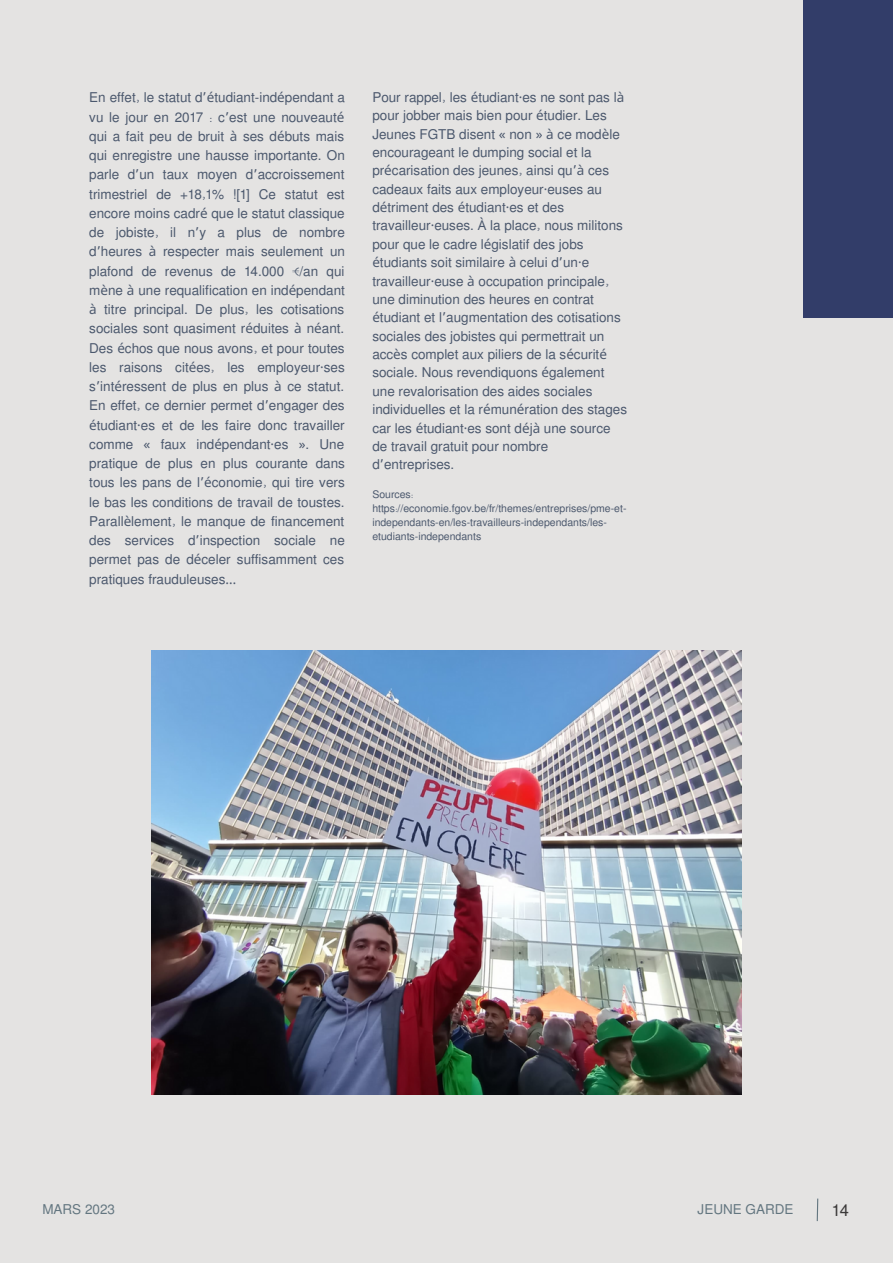
<style>
.page{position:relative;width:893px;height:1264px;background:#fff}
.page>*{position:absolute;margin:0;border:0;box-sizing:border-box;transform-origin:0 0}
.t1{font:16.5px "Mukti";color:#3b3939}
.t2{font:13.5px/19.2px "Mukti";color:#4b586d;text-align:justify}
.t3{font:13.5px "Mukti";color:#637680}
.t4{font:10.5px/14px "Mukti";color:#4b586d}
.s1{font-family:"Noto Sans Gurmukhi"}
.s2{font-family:"Noto Sans"}
</style>
<div class="page">
<div style="left:0;top:0;width:892px;height:1262px;background:#e4e3e2"></div>
<svg style="left:816px;top:1198px;width:2px;height:24px"></svg>
<div style="left:803px;top:0;width:89px;height:318px;background:#323d69"></div>
<img style="left:151px;top:651px;width:590px;height:443px">
<p class="t2" style="left:89px;top:87px;width:257px">En effet, le statut d<span class="s1">’</span><span class="s2">é</span>tudiant-ind<span class="s2">é</span>pendant a vu le jour en 2017 : c<span class="s1">’</span>est une nouveaut<span class="s2">é </span>qui a fait peu de bruit <span class="s2">à</span> ses d<span class="s2">é</span>buts mais qui enregistre une hausse importante. On parle d<span class="s1">’</span>un taux moyen d<span class="s1">’</span>accroissement trimestriel de +18,1% ![1] Ce statut est encore moins cadr<span class="s2">é</span> que le statut classique de jobiste, il n<span class="s1">’</span>y a plus de nombre d<span class="s1">’</span>heures <span class="s2">à</span> respecter mais seulement un plafond de revenus de 14.000 €/an qui m<span class="s2">è</span>ne <span class="s2">à</span> une requalification en ind<span class="s2">é</span>pendant <span class="s2">à</span> titre principal. De plus, les cotisations sociales sont quasiment r<span class="s2">é</span>duites <span class="s2">à</span> n<span class="s2">é</span>ant.<br>Des <span class="s2">é</span>chos que nous avons, et pour toutes les raisons cit<span class="s2">é</span>es, les employeur<span class="s2">·</span>ses s<span class="s1">’</span>int<span class="s2">é</span>ressent de plus en plus <span class="s2">à</span> ce statut.<br>En effet, ce dernier permet d<span class="s1">’</span>engager des <span class="s2">é</span>tudiant<span class="s2">·</span>es et de les faire donc travailler comme <span class="s2">«</span> faux ind<span class="s2">é</span>pendant<span class="s2">·</span>es <span class="s2">»</span>. Une pratique de plus en plus courante dans tous les pans de l<span class="s1">’</span><span class="s2">é</span>conomie, qui tire vers le bas les conditions de travail de toustes.<br>Parall<span class="s2">è</span>lement, le manque de financement des services d<span class="s1">’</span>inspection sociale ne permet pas de d<span class="s2">é</span>celer suffisamment ces pratiques frauduleuses<span class="s1">…</span></p>
<p class="t2" style="left:372px;top:87px;width:256px;line-height:18.3px;text-align:left">Pour rappel, les <span class="s2">é</span>tudiant<span class="s2">·</span>es ne sont pas l<span class="s2">à </span>pour jobber mais bien pour <span class="s2">é</span>tudier. Les Jeunes FGTB disent <span class="s2">«</span> non <span class="s2">» à</span> ce mod<span class="s2">è</span>le encourageant le dumping social et la pr<span class="s2">é</span>carisation des jeunes, ainsi qu<span class="s1">’</span><span class="s2">à</span> ces cadeaux faits aux employeur<span class="s2">·</span>euses au d<span class="s2">é</span>triment des <span class="s2">é</span>tudiant<span class="s2">·</span>es et des travailleur<span class="s2">·</span>euses. <span class="s2">À</span> la place, nous militons pour que le cadre l<span class="s2">é</span>gislatif des jobs <span class="s2">é</span>tudiants soit similaire <span class="s2">à</span> celui d<span class="s1">’</span>un<span class="s2">·</span>e travailleur<span class="s2">·</span>euse <span class="s2">à</span> occupation principale, une diminution des heures en contrat <span class="s2">é</span>tudiant et l<span class="s1">’</span>augmentation des cotisations sociales des jobistes qui permettrait un acc<span class="s2">è</span>s complet aux piliers de la s<span class="s2">é</span>curit<span class="s2">é </span>sociale. Nous revendiquons <span class="s2">é</span>galement une revalorisation des aides sociales individuelles et la r<span class="s2">é</span>mun<span class="s2">é</span>ration des stages car les <span class="s2">é</span>tudiant<span class="s2">·</span>es sont d<span class="s2">é</span>j<span class="s2">à</span> une source de travail gratuit pour nombre d<span class="s1">’</span>entreprises.</p>
<p class="t4" style="left:372px;top:487px;width:255px">Sources: https://economie.fgov.be/fr/themes/entreprises/pme-et&shy;independants-en/les-travailleurs-independants/les&shy;etudiants-independants</p>
<p class="t3" style="left:42px;top:1199px;width:74px">MARS 2023</p>
<p class="t1" style="left:832px;top:1198px;width:18px">14</p>
<p class="t3" style="left:697px;top:1199px;width:97px">JEUNE GARDE</p>
</div>
